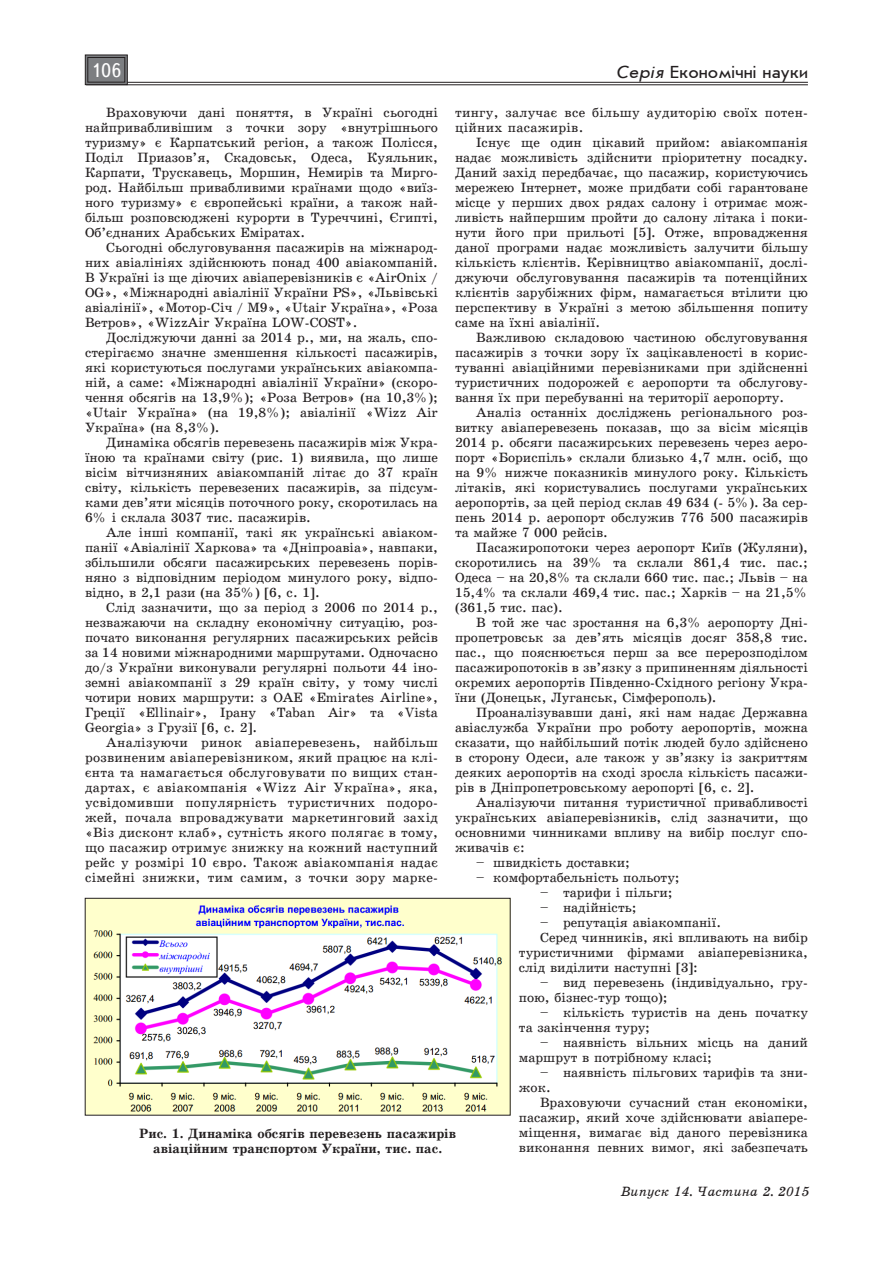
<style>
.page{position:relative;width:893px;height:1263px;background:#fff}
.page>*{position:absolute;margin:0;border:0;box-sizing:border-box;transform-origin:0 0}
.t1{font:19.5px "Ukrainian Text";color:#fff}
.t2{font:18px "Ukrainian Journal Sans";color:#231f20}
.Текст_основной{font:13.5px/15px "Ukrainian School";color:#231f20;text-align:justify}
.Рисунок{font:700 13.5px/15px "Ukrainian School";color:#231f20;text-align:center}
.Текст_основной-2{font:13.5px/15px "Ukrainian School";letter-spacing:.02em;color:#231f20}
.t3{font:italic 13.5px "Ukrainian School";color:#231f20}
.s1{font-style:italic}
</style>
<div class="page">
<hr style="left:86px;top:82px;width:722px;height:1px;background:#231f20">
<hr style="left:86px;top:85px;width:722px;height:1px;background:#231f20">
<svg style="left:85px;top:54px;width:43px;height:31px"></svg>
<div style="left:88px;top:57px;width:37px;height:25px;border:1px solid #231f20"></div>
<img style="left:87px;top:900px;width:421px;height:213px">
<div style="left:85px;top:898px;width:425px;height:217px;border:1px solid #231f20"></div>
<h1 class="t1" style="left:91px;top:60px;width:32px">106</h1>
<h2 class="t2" style="left:616px;top:63px;width:193px"><span class="s1">Серія</span> Економічні науки</h2>
<p class="Текст_основной-2" style="left:455px;top:105px;width:354px">тингу, залучає все більшу аудиторію своїх потен&shy;ційних пасажирів.</p>
<p class="Текст_основной" style="left:455px;top:135px;width:354px;text-indent:21px">Існує ще один цікавий прийом: авіакомпанія надає можливість здійснити пріоритетну посадку.<br>Даний захід передбачає, що пасажир, користуючись мережею Інтернет, може придбати собі гарантоване місце у перших двох рядах салону і отримає мож&shy;ливість найпершим пройти до салону літака і поки&shy;нути його при прильоті [5]. Отже, впровадження даної програми надає можливість залучити більшу кількість клієнтів. Керівництво авіакомпанії, дослі&shy;джуючи обслуговування пасажирів та потенційних клієнтів зарубіжних фірм, намагається втілити цю перспективу в Україні з метою збільшення попиту саме на їхні авіалінії.</p>
<p class="Текст_основной" style="left:455px;top:330px;width:354px;text-indent:21px">Важливою складовою частиною обслуговування пасажирів з точки зору їх зацікавленості в корис&shy;туванні авіаційними перевізниками при здійсненні туристичних подорожей є аеропорти та обслугову&shy;вання їх при перебуванні на території аеропорту.</p>
<p class="Текст_основной" style="left:455px;top:405px;width:354px;text-indent:21px">Аналіз останніх досліджень регіонального роз&shy;витку авіаперевезень показав, що за вісім місяців 2014 р. обсяги пасажирських перевезень через аеро&shy;порт «Бориспіль» склали близько 4,7 млн. осіб, що на 9% нижче показників минулого року. Кількість літаків, які користувались послугами українських аеропортів, за цей період склав 49 634 (- 5%). За сер&shy;пень 2014 р. аеропорт обслужив 776 500 пасажирів та майже 7 000 рейсів.</p>
<p class="Текст_основной" style="left:455px;top:540px;width:354px;text-indent:21px">Пасажиропотоки через аеропорт Київ (Жуляни), скоротились на 39% та склали 861,4 тис. пас.; Одеса – на 20,8% та склали 660 тис. пас.; Львів – на 15,4% та склали 469,4 тис. пас.; Харків – на 21,5% (361,5 тис. пас).</p>
<p class="Текст_основной" style="left:455px;top:615px;width:354px;text-indent:21px">В той же час зростання на 6,3% аеропорту Дні&shy;пропетровськ за дев’ять місяців досяг 358,8 тис. пас., що пояснюється перш за все перерозподілом пасажиропотоків в зв’язку з припиненням діяльності окремих аеропортів Південно-Східного регіону Укра&shy;їни (Донецьк, Луганськ, Сімферополь).</p>
<p class="Текст_основной" style="left:455px;top:705px;width:354px;text-indent:21px">Проаналізувавши дані, які нам надає Державна авіаслужба України про роботу аеропортів, можна сказати, що найбільший потік людей було здійснено в сторону Одеси, але також у зв’язку із закриттям деяких аеропортів на сході зросла кількість пасажи&shy;рів в Дніпропетровському аеропорті [6, с. 2].</p>
<p class="Текст_основной" style="left:455px;top:795px;width:354px;text-indent:21px">Аналізуючи питання туристичної привабливості українських авіаперевізників, слід зазначити, що основними чинниками впливу на вибір послуг спо&shy;живачів є:</p>
<p class="Текст_основной" style="left:476px;top:855px;width:155px">– швидкість доставки;</p>
<p class="Текст_основной" style="left:476px;top:870px;width:205px">– комфортабельність польоту;</p>
<p class="Текст_основной" style="left:540px;top:885px;width:134px">– тарифи і пільги;</p>
<p class="Текст_основной" style="left:540px;top:900px;width:98px">– надійність;</p>
<p class="Текст_основной" style="left:540px;top:915px;width:182px">– репутація авіакомпанії.</p>
<p class="Текст_основной" style="left:519px;top:930px;width:291px;text-indent:21px">Серед чинників, які впливають на вибір туристичними фірмами авіаперевізника, слід виділити наступні [3]:</p>
<p class="Текст_основной" style="left:519px;top:975px;width:291px;text-indent:21px">– вид перевезень (індивідуально, гру&shy;пою, бізнес-тур тощо);</p>
<p class="Текст_основной" style="left:519px;top:1005px;width:291px;text-indent:21px">– кількість туристів на день початку та закінчення туру;</p>
<p class="Текст_основной" style="left:519px;top:1035px;width:291px;text-indent:21px">– наявність вільних місць на даний маршрут в потрібному класі;</p>
<p class="Текст_основной" style="left:519px;top:1065px;width:291px;text-indent:21px">– наявність пільгових тарифів та зни&shy;жок.</p>
<p class="Текст_основной" style="left:519px;top:1095px;width:291px;text-indent:21px">Враховуючи сучасний стан економіки, пасажир, який хоче здійснювати авіапере&shy;міщення, вимагає від даного перевізника виконання певних вимог, які забезпечать</p>
<p class="Текст_основной" style="left:85px;top:105px;width:354px;text-indent:21px">Враховуючи дані поняття, в Україні сьогодні найпривабливішим з точки зору «внутрішнього туризму» є Карпатський регіон, а також Полісся, Поділ Приазов’я, Скадовськ, Одеса, Куяльник, Карпати, Трускавець, Моршин, Немирів та Мирго&shy;род. Найбільш привабливими країнами щодо «виїз&shy;ного туризму» є європейські країни, а також най&shy;більш розповсюджені курорти в Туреччині, Єгипті, Об’єднаних Арабських Еміратах.</p>
<p class="Текст_основной" style="left:85px;top:240px;width:354px;text-indent:21px">Сьогодні обслуговування пасажирів на міжнарод&shy;них авіалініях здійснюють понад 400 авіакомпаній.<br>В Україні із ще діючих авіаперевізників є «AirOnix / OG», «Міжнародні авіалінії України PS», «Львівські авіалінії», «Мотор-Січ / M9», «Utair Україна», «Роза Ветров», «WizzAir Україна LOW-COST».</p>
<p class="Текст_основной" style="left:85px;top:330px;width:354px;text-indent:21px">Досліджуючи данні за 2014 р., ми, на жаль, спо&shy;стерігаємо значне зменшення кількості пасажирів, які користуються послугами українських авіакомпа&shy;ній, а саме: «Міжнародні авіалінії України» (скоро&shy;чення обсягів на 13,9%); «Роза Ветров» (на 10,3%); «Utair Україна» (на 19,8%); авіалінії «Wizz Air Україна» (на 8,3%).</p>
<p class="Текст_основной" style="left:85px;top:435px;width:354px;text-indent:21px">Динаміка обсягів перевезень пасажирів між Укра&shy;їною та країнами світу (рис. 1) виявила, що лише вісім вітчизняних авіакомпаній літає до 37 країн світу, кількість перевезених пасажирів, за підсум&shy;ками дев’яти місяців поточного року, скоротилась на 6% і склала 3037 тис. пасажирів.</p>
<p class="Текст_основной" style="left:85px;top:525px;width:354px;text-indent:21px">Але інші компанії, такі як українські авіаком&shy;панії «Авіалінії Харкова» та «Дніпроавіа», навпаки, збільшили обсяги пасажирських перевезень порів&shy;няно з відповідним періодом минулого року, відпо&shy;відно, в 2,1 рази (на 35%) [6, с. 1].</p>
<p class="Текст_основной" style="left:85px;top:600px;width:354px;text-indent:21px">Слід зазначити, що за період з 2006 по 2014 р., незважаючи на складну економічну ситуацію, роз&shy;почато виконання регулярних пасажирських рейсів за 14 новими міжнародними маршрутами. Одночасно до/з України виконували регулярні польоти 44 іно&shy;земні авіакомпанії з 29 країн світу, у тому числі чотири нових маршрути: з ОАЕ «Emirates Airline», Греції «Ellinair», Ірану «Taban Air» та «Vista Georgia» з Грузії [6, с. 2].</p>
<p class="Текст_основной" style="left:85px;top:735px;width:354px;text-indent:21px">Аналізуючи ринок авіаперевезень, найбільш розвиненим авіаперевізником, який працює на клі&shy;єнта та намагається обслуговувати по вищих стан&shy;дартах, є авіакомпанія «Wizz Air Україна», яка, усвідомивши популярність туристичних подоро&shy;жей, почала впроваджувати маркетинговий захід «Віз дисконт клаб», сутність якого полягає в тому, що пасажир отримує знижку на кожний наступний рейс у розмірі 10 євро. Також авіакомпанія надає сімейні знижки, тим самим, з точки зору марке-</p>
<p class="Рисунок" style="left:139px;top:1126px;width:318px">Рис. 1. Динаміка обсягів перевезень пасажирів авіаційним транспортом України, тис. пас.</p>
<p class="t3" style="left:621px;top:1183px;width:190px">Випуск 14. Частина 2. 2015</p>
</div>
